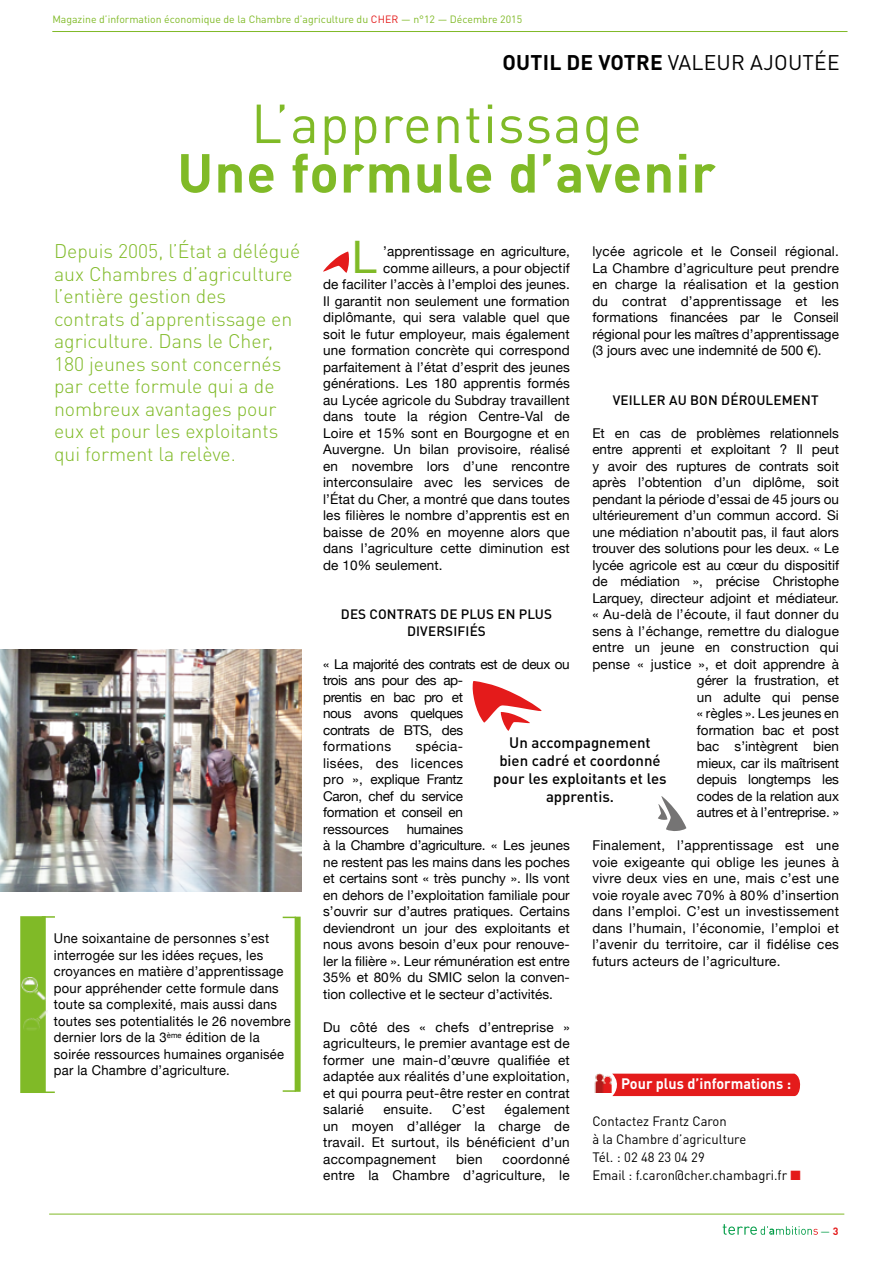
<style>
.page{position:relative;width:893px;height:1263px;background:#fff}
.page>*{position:absolute;margin:0;border:0;box-sizing:border-box;transform-origin:0 0}
.t1{font:700 54px "DIN Pro";letter-spacing:.02em;color:#80ba27}
.t2{font:54px "DIN Pro";letter-spacing:.02em;color:#80ba27}
.t3{font:44.85px "Helvetica Neue";color:#80ba27}
.t4{font:21px "DIN Pro";letter-spacing:.01em;color:#000}
.t5{font:300 19.5px/22.5px "DIN Pro";color:#80ba27}
.t6{font:500 15px/18px "DIN Pro";color:#000;text-align:center}
.t7{font:700 15px "DIN Pro";color:#fff;scale:.96 1}
.t8{font:13.5px/16.5px "Helvetica Neue";letter-spacing:.01em;color:#000;text-align:justify}
.t9{font:13.5px/16.5px "Helvetica Neue";letter-spacing:.01em;color:#000;scale:.96 1}
.t10{font:13.5px/16.5px "Helvetica Neue";letter-spacing:-.03em;color:#000}
.t11{font:13.5px/18px "DIN Pro";color:#000;scale:.96 1}
.t12{font:500 13.5px/16.5px "DIN Pro";letter-spacing:.01em;color:#000;text-align:center}
.t13{font:10.5px "DIN Pro";color:#80ba27}
.t14{font:10.5px "DIN Pro";color:#009c46}
.s1{color:#e41b1b}
.s2{font-weight:700}
.s3{font-weight:700;color:#e41b1b}
</style>
<div class="page">
<hr style="left:52px;top:31px;width:795px;height:1px;background:#80ba27">
<hr style="left:49px;top:1214px;width:795px;height:1px;background:#80ba27">
<svg style="left:323px;top:252px;width:26px;height:21px"></svg>
<svg style="left:723px;top:1224px;width:95px;height:11px"></svg>
<div style="left:612px;top:1074px;width:189px;height:22px;background:#e41b1b"></div>
<img style="left:594px;top:1073px;width:17px;height:19px">
<img style="left:0;top:649px;width:302px;height:243px">
<svg style="left:472px;top:681px;width:69px;height:50px"></svg>
<svg style="left:658px;top:796px;width:28px;height:35px"></svg>
<div style="left:20px;top:916px;width:26px;height:177px;background:#80ba27"></div>
<svg style="left:45px;top:916px;width:10px;height:2px"></svg>
<svg style="left:283px;top:917px;width:12px;height:1px"></svg>
<svg style="left:45px;top:1091px;width:10px;height:2px"></svg>
<svg style="left:283px;top:1090px;width:12px;height:2px"></svg>
<div style="left:295px;top:917px;width:6px;height:175px;background:#80ba27"></div>
<img style="left:21px;top:976px;width:25px;height:25px">
<img style="left:23px;top:1009px;width:24px;height:27px">
<p class="t13" style="left:52px;top:10px;width:471px">Magazine d’information économique de la Chambre d’agriculture du <span class="s1">CHER</span> — n°12 — Décembre 2015</p>
<h3 class="t4" style="left:503px;top:46px;width:339px"><span class="s2">OUTIL DE VOTRE</span> VALEUR AJOUTÉE</h3>
<h1 class="t2" style="left:251px;top:81px;width:392px">L’apprentissage</h1>
<h1 class="t1" style="left:177px;top:128px;width:540px">Une formule d’avenir</h1>
<p class="t5" style="left:54px;top:238px;width:248px">Depuis 2005, l’État a délégué aux Chambres d’agriculture l’entière gestion des contrats d’apprentissage en agriculture. Dans le Cher,<br>180 jeunes sont concernés par cette formule qui a de nombreux avantages pour eux et pour les exploitants qui forment la relève.</p>
<p class="t8" style="left:592px;top:244px;width:248px">lycée agricole et le Conseil régional.<br>La Chambre d’agriculture peut prendre en charge la réalisation et la gestion du contrat d’apprentissage et les formations financées par le Conseil régional pour les maîtres d’apprentissage (3 jours avec une indemnité de 500 €).</p>
<h2 class="t3" style="left:352px;top:224px;width:26px">L</h2>
<p class="t8" style="left:383px;top:244px;width:188px">’apprentissage en agriculture,</p>
<p class="t8" style="left:383px;top:261px;width:188px">comme ailleurs, a pour objectif</p>
<p class="t8" style="left:323px;top:277px;width:248px">de faciliter l’accès à l’emploi des jeunes.</p>
<p class="t8" style="left:323px;top:294px;width:248px">Il garantit non seulement une formation</p>
<p class="t8" style="left:323px;top:310px;width:248px">diplômante, qui sera valable quel que</p>
<p class="t8" style="left:323px;top:327px;width:248px">soit le futur employeur, mais également</p>
<p class="t8" style="left:323px;top:343px;width:248px">une formation concrète qui correspond</p>
<p class="t8" style="left:323px;top:360px;width:248px">parfaitement à l’état d’esprit des jeunes</p>
<p class="t8" style="left:323px;top:376px;width:248px">générations. Les 180 apprentis formés</p>
<p class="t8" style="left:323px;top:392px;width:248px">au Lycée agricole du Subdray travaillent</p>
<p class="t8" style="left:323px;top:409px;width:248px">dans toute la région Centre-Val de</p>
<p class="t8" style="left:323px;top:425px;width:248px">Loire et 15% sont en Bourgogne et en</p>
<p class="t8" style="left:323px;top:442px;width:248px">Auvergne. Un bilan provisoire, réalisé</p>
<p class="t8" style="left:323px;top:458px;width:248px">en novembre lors d’une rencontre</p>
<p class="t8" style="left:323px;top:475px;width:248px">interconsulaire avec les services de</p>
<p class="t8" style="left:323px;top:491px;width:248px">l’État du Cher, a montré que dans toutes</p>
<p class="t8" style="left:323px;top:508px;width:248px">les filières le nombre d’apprentis est en</p>
<p class="t8" style="left:323px;top:524px;width:248px">baisse de 20% en moyenne alors que</p>
<p class="t8" style="left:323px;top:541px;width:248px">dans l’agriculture cette diminution est</p>
<p class="t8" style="left:323px;top:557px;width:121px">de 10% seulement.</p>
<p class="t12" style="left:341px;top:605px;width:213px">DES CONTRATS DE PLUS EN PLUS<br>DIVERSIFIÉS</p>
<p class="t10" style="left:323px;top:656px;width:248px">« La majorité des contrats est de deux ou trois ans pour des ap-<br>prentis en bac pro et<br>nous avons quelques<br>contrats de BTS, des<br>formations</p>
<p class="t12" style="left:613px;top:390px;width:207px">VEILLER AU BON DÉROULEMENT</p>
<p class="t8" style="left:592px;top:426px;width:248px;text-align:right">Et en cas de problèmes relationnels entre apprenti et exploitant ? Il peut y avoir des ruptures de contrats soit après l’obtention d’un diplôme, soit pendant la période d’essai de 45 jours ou ultérieurement d’un commun accord. Si une médiation n’aboutit pas, il faut alors trouver des solutions pour les deux. « Le lycée agricole est au cœur du dispositif de médiation », précise Christophe<br>Larquey, directeur adjoint et médiateur. « Au-delà de l’écoute, il faut donner du sens à l’échange, remettre du dialogue entre un jeune en construction qui pense « justice », et doit apprendre à gérer la frustration, et<br>un adulte qui pense<br>« règles ». Les jeunes en<br>formation bac et post<br>bac s’intègrent bien<br>mieux, car ils maîtrisent<br>depuis longtemps les<br>codes de la relation aux<br>autres et à l’entreprise. »</p>
<p class="t8" style="left:592px;top:838px;width:248px">Finalement, l’apprentissage est une voie exigeante qui oblige les jeunes à vivre deux vies en une, mais c’est une voie royale avec 70% à 80% d’insertion dans l’emploi. C’est un investissement dans l’humain, l’économie, l’emploi et l’avenir du territoire, car il fidélise ces futurs acteurs de l’agriculture.</p>
<p class="t6" style="left:493px;top:732px;width:175px">Un accompagnement bien cadré et coordonné pour les exploitants et les apprentis.</p>
<p class="t8" style="left:323px;top:739px;width:141px;text-indent:93px">spécia&shy;lisées, des licences pro », explique Frantz Caron, chef du service formation et conseil en ressources</p>
<p class="t8" style="left:323px;top:821px;width:248px;text-align:left;text-indent:84px">humaines<br>à la Chambre d’agriculture. « Les jeunes ne restent pas les mains dans les poches et certains sont « très punchy ». Ils vont en dehors de l’exploitation familiale pour s’ouvrir sur d’autres pratiques. Certains deviendront un jour des exploitants et nous avons besoin d’eux pour renouve&shy;ler la filière ». Leur rémunération est entre 35% et 80% du SMIC selon la conven&shy;tion collective et le secteur d’activités.</p>
<p class="t8" style="left:323px;top:1019px;width:248px">Du côté des « chefs d’entreprise » agriculteurs, le premier avantage est de former une main-d’œuvre qualifiée et adaptée aux réalités d’une exploitation, et qui pourra peut-être rester en contrat salarié</p>
<p class="t9" style="left:54px;top:931px;width:248px">Une soixantaine de personnes s’est interrogée sur les idées reçues, les croyances en matière d’apprentissage pour appréhender cette formule dans toute sa complexité, mais aussi dans toutes ses potentialités le 26 novembre dernier lors de la 3<sup>ème</sup> édition de la soirée ressources humaines organisée par la Chambre d’agriculture.</p>
<p class="t7" style="left:621px;top:1071px;width:179px">Pour plus d’informations :</p>
<p class="t8" style="left:323px;top:1102px;width:248px;text-indent:181px">également un moyen d’alléger la charge de travail. Et surtout, ils bénéficient d’un accompagnement</p>
<p class="t8" style="left:383px;top:1102px;width:51px">ensuite.</p>
<p class="t8" style="left:452px;top:1102px;width:34px">C’est</p>
<p class="t11" style="left:592px;top:1111px;width:218px">Contactez Frantz Caron<br>à la Chambre d’agriculture<br>Tél. : 02 48 23 04 29<br>Email : f.caron@cher.chambagri.fr <span class="s1">■</span></p>
<p class="t8" style="left:323px;top:1151px;width:248px;text-align:right">coordonné<br>entre la Chambre d’agriculture, le</p>
<p class="t8" style="left:456px;top:1151px;width:28px">bien</p>
<p class="t14" style="left:820px;top:1223px;width:19px">— <span class="s3">3</span></p>
</div>
